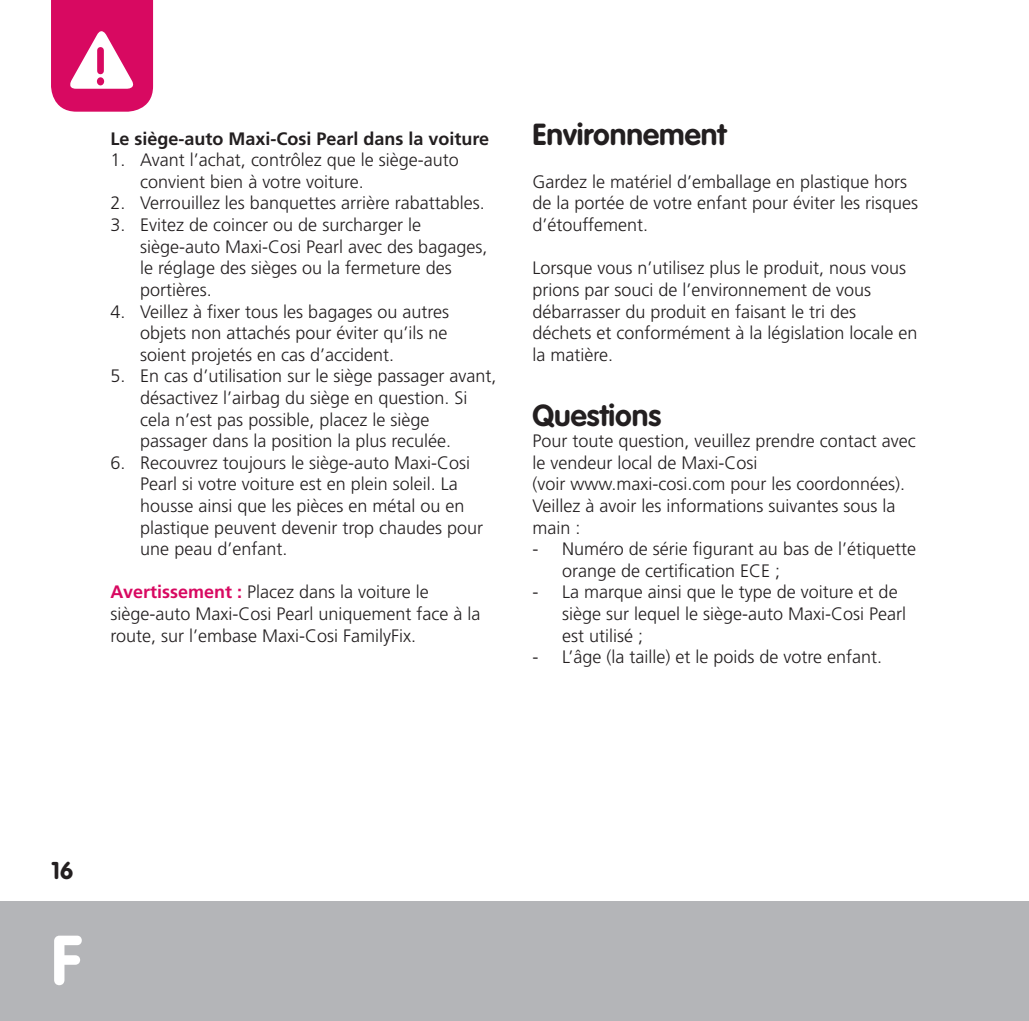
<style>
.page{position:relative;width:1029px;height:1021px;background:#fff}
.page>*{position:absolute;margin:0;border:0;box-sizing:border-box;transform-origin:0 0}
.t1{font:700 69px "VAG Rounded";color:#fff}
.t2{font:700 30px "VAG Rounded";color:#231f20}
.t3{font:700 24px "VAG Rounded";color:#231f20}
.t4{font:300 18px/21.6px "Frutiger CE";color:#231f20}
.t5{font:700 18px "Frutiger CE";color:#231f20}
.s1{font-weight:700;color:#d80961}
</style>
<div class="page">
<div style="left:0;top:901px;width:1029px;height:119px;background:#b4b5b8"></div>
<svg style="left:51px;top:0;width:102px;height:112px"></svg>
<div style="left:97px;top:77px;width:7px;height:8px;background:#d80961;border-radius:50%"></div>
<div style="left:97px;top:47px;width:7px;height:27px;background:#d80961;border-radius:3px"></div>
<p class="t5" style="left:111px;top:129px;width:380px">Le siège-auto Maxi-Cosi Pearl dans la voiture</p>
<p class="t4" style="left:140px;top:150px;width:320px;text-indent:-30px">1. Avant l’achat, contrôlez que le siège-auto convient bien à votre voiture.</p>
<p class="t4" style="left:111px;top:193px;width:376px">2. Verrouillez les banquettes arrière rabattables.</p>
<p class="t4" style="left:140px;top:214px;width:349px;text-indent:-30px">3. Evitez de coincer ou de surcharger le siège-auto Maxi-Cosi Pearl avec des bagages, le réglage des sièges ou la fermeture des portières.</p>
<p class="t4" style="left:140px;top:301px;width:310px;text-align:justify;text-indent:-30px">4. Veillez à fixer tous les bagages ou autres objets non attachés pour éviter qu’ils ne soient projetés en cas d’accident.</p>
<p class="t4" style="left:140px;top:366px;width:358px;text-indent:-30px">5. En cas d’utilisation sur le siège passager avant, désactivez l’airbag du siège en question. Si cela n’est pas possible, placez le siège passager dans la position la plus reculée.</p>
<p class="t4" style="left:140px;top:452px;width:344px;text-indent:-30px">6. Recouvrez toujours le siège-auto Maxi-Cosi Pearl si votre voiture est en plein soleil. La housse ainsi que les pièces en métal ou en plastique peuvent devenir trop chaudes pour une peau d’enfant.</p>
<p class="t4" style="left:111px;top:582px;width:372px"><span class="s1">Avertissement :</span> Placez dans la voiture le siège-auto Maxi-Cosi Pearl uniquement face à la route, sur l’embase Maxi-Cosi FamilyFix.</p>
<h2 class="t2" style="left:532px;top:121px;width:195px">Environnement</h2>
<p class="t4" style="left:532px;top:171px;width:387px">Gardez le matériel d’emballage en plastique hors de la portée de votre enfant pour éviter les risques d’étouffement.</p>
<p class="t4" style="left:532px;top:258px;width:387px">Lorsque vous n’utilisez plus le produit, nous vous prions par souci de l’environnement de vous débarrasser du produit en faisant le tri des déchets et conformément à la législation locale en la matière.</p>
<h2 class="t2" style="left:532px;top:402px;width:130px">Questions</h2>
<p class="t4" style="left:532px;top:430px;width:385px">Pour toute question, veuillez prendre contact avec le vendeur local de Maxi-Cosi<br>(voir www.maxi-cosi.com pour les coordonnées).<br>Veillez à avoir les informations suivantes sous la main :</p>
<p class="t4" style="left:562px;top:538px;width:355px;text-indent:-30px">- Numéro de série figurant au bas de l’étiquette orange de certification ECE ;</p>
<p class="t4" style="left:562px;top:582px;width:346px;text-indent:-30px">- La marque ainsi que le type de voiture et de siège sur lequel le siège-auto Maxi-Cosi Pearl est utilisé ;</p>
<p class="t4" style="left:532px;top:646px;width:351px">- L’âge (la taille) et le poids de votre enfant.</p>
<h3 class="t3" style="left:51px;top:860px;width:24px">16</h3>
<h1 class="t1" style="left:51px;top:931px;width:32px">F</h1>
</div>
